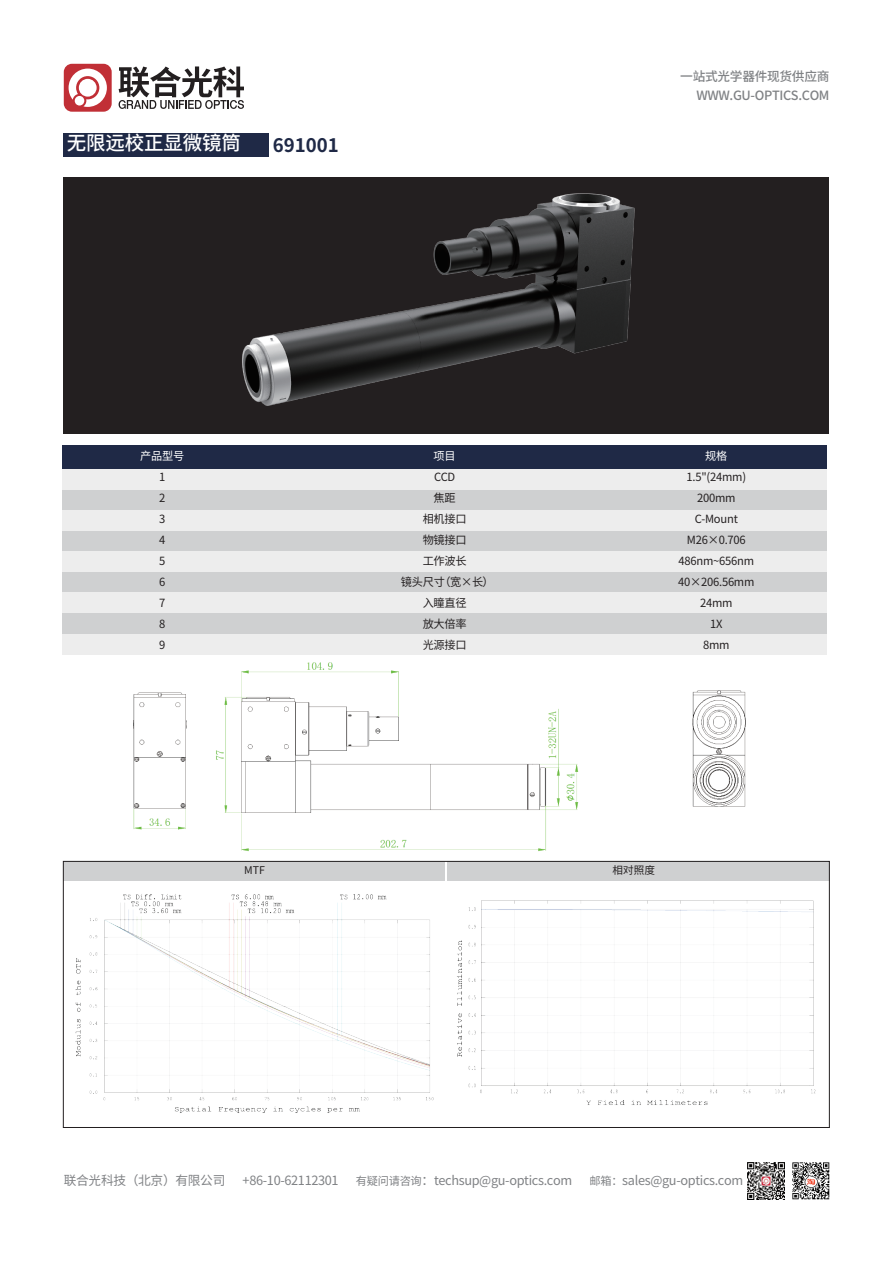
<style>
.page{position:relative;width:893px;height:1263px;background:#fff}
.page>*{position:absolute;margin:0;border:0;box-sizing:border-box;transform-origin:0 0}
.t1{font:500 19.5px "Source Han Sans SC";letter-spacing:-.01em;color:#fff}
.t2{font:700 18.6px "Source Han Sans SC";color:#1f2946}
.t3{font:12.75px "Source Han Sans SC";letter-spacing:-.025em;color:#808285}
.t4{font:500 12.75px/18.9px "Source Han Sans SC";letter-spacing:-.025em;color:#808285;text-align:right}
.t5{font:11.25px/21px "Source Han Sans SC";letter-spacing:-.02em;color:#231f20;text-align:center}
.t6{font:11.25px "Source Han Sans SC";letter-spacing:-.02em;color:#fff}
.t7{font:10.65px "Source Han Sans SC";color:#231f20}
.s1{font-size:11.25px}
</style>
<div class="page">
<svg style="left:119px;top:66px;width:125px;height:43px"></svg>
<div style="left:64px;top:64px;width:48px;height:48px;background:#c12f36;border-radius:8px"></div>
<svg style="left:69px;top:69px;width:38px;height:38px"></svg>
<img style="left:748px;top:1163px;width:36px;height:36px">
<img style="left:793px;top:1163px;width:36px;height:36px">
<div style="left:64px;top:861px;width:381px;height:20px;background:#cfd0d1"></div>
<div style="left:447px;top:861px;width:382px;height:20px;background:#cfd0d1"></div>
<div style="left:63px;top:133px;width:205px;height:23px;background:#1f2946"></div>
<div style="left:63px;top:177px;width:766px;height:257px;background:#231f20"></div>
<img style="left:242px;top:193px;width:393px;height:213px">
<div style="left:62px;top:445px;width:765px;height:24px;background:#1f2946"></div>
<div style="left:62px;top:469px;width:765px;height:21px;background:#ededed"></div>
<div style="left:62px;top:490px;width:765px;height:20px;background:#cfd0d1"></div>
<div style="left:62px;top:531px;width:765px;height:21px;background:#cfd0d1"></div>
<div style="left:62px;top:510px;width:765px;height:21px;background:#ededed"></div>
<div style="left:62px;top:551px;width:765px;height:21px;background:#ededed"></div>
<div style="left:62px;top:572px;width:765px;height:21px;background:#cfd0d1"></div>
<div style="left:62px;top:613px;width:765px;height:21px;background:#cfd0d1"></div>
<div style="left:62px;top:592px;width:765px;height:21px;background:#ededed"></div>
<div style="left:62px;top:634px;width:765px;height:21px;background:#ededed"></div>
<div style="left:63px;top:861px;width:766px;height:267px;border:1px solid #231f20"></div>
<img style="left:75px;top:894px;width:359px;height:219px">
<img style="left:457px;top:900px;width:359px;height:205px">
<img style="left:692px;top:690px;width:54px;height:117px">
<img style="left:133px;top:662px;width:446px;height:190px">
<h1 class="t1" style="left:67px;top:132px;width:176px">无限远校正显微镜筒</h1>
<h2 class="t2" style="left:273px;top:134px;width:67px">691001</h2>
<p class="t4" style="left:680px;top:68px;width:151px">一站式光学器件现货供应商<br>WWW.GU-OPTICS.COM</p>
<p class="t6" style="left:140px;top:449px;width:46px">产品型号</p>
<p class="t5" style="left:159px;top:466px;width:8px;text-align:justify">1<br>2<br>3<br>4<br>5<br>6<br>7<br>8<br>9</p>
<p class="t6" style="left:434px;top:449px;width:24px">项目</p>
<p class="t5" style="left:401px;top:466px;width:94px">CCD<br>焦距<br>相机接口<br>物镜接口<br>工作波长<br>镜头尺寸（宽×长）入瞳直径<br>放大倍率<br>光源接口</p>
<p class="t6" style="left:705px;top:449px;width:24px">规格</p>
<p class="t5" style="left:678px;top:466px;width:78px">1.5"(24mm)<br>200mm<br>C-Mount<br>M26×0.706<br>486nm~656nm<br>40×206.56mm<br>24mm<br>1X<br>8mm</p>
<p class="t7" style="left:244px;top:864px;width:22px">MTF</p>
<p class="t7" style="left:613px;top:864px;width:44px">相对照度</p>
<p class="t3" style="left:64px;top:1173px;width:163px">联合光科技（北京）有限公司</p>
<p class="t3" style="left:243px;top:1173px;width:98px">+86-10-62112301</p>
<p class="t3" style="left:356px;top:1173px;width:218px"><span class="s1">有疑问请咨询</span>：techsup@gu-optics.com</p>
<p class="t3" style="left:589px;top:1173px;width:155px"><span class="s1">邮箱：</span>sales@gu-optics.com</p>
</div>
